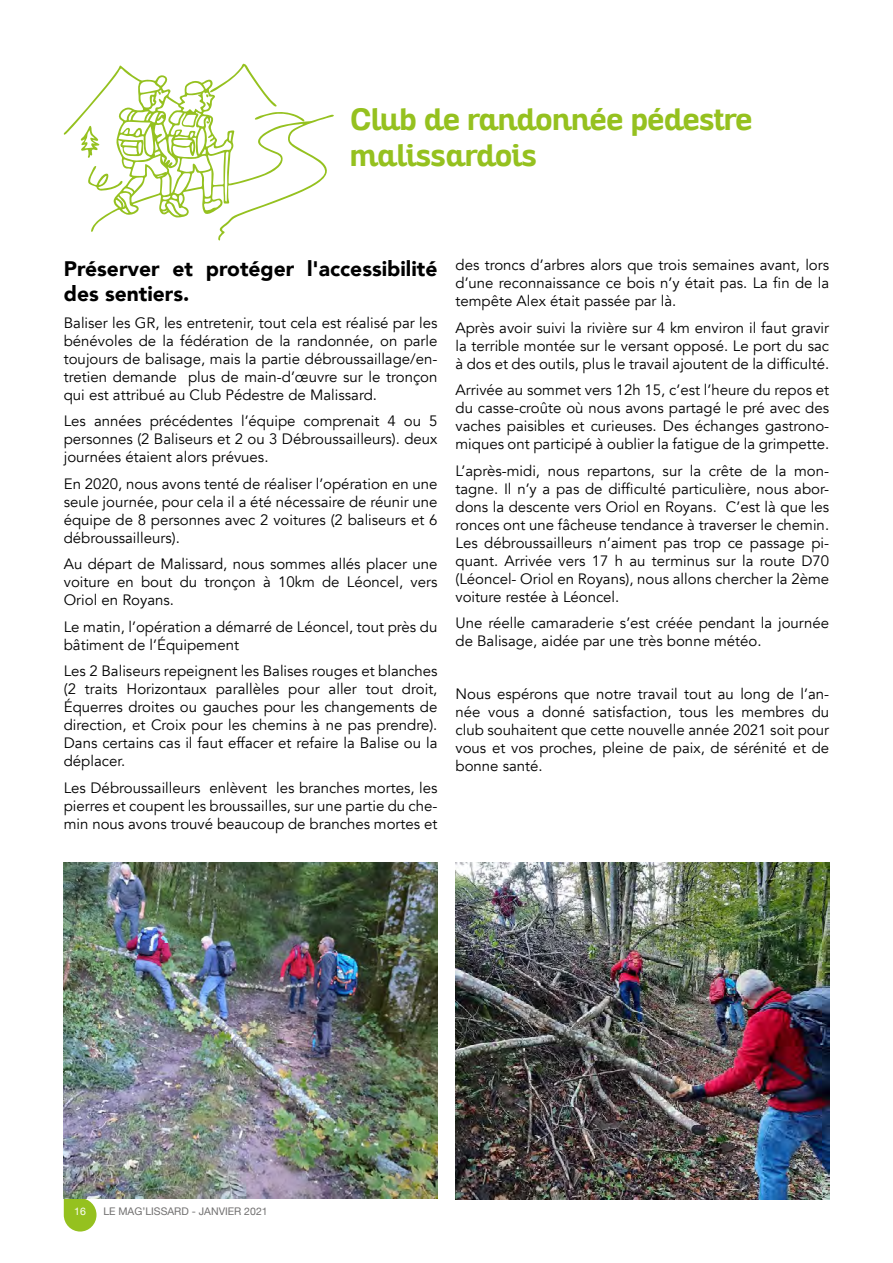
<style>
.page{position:relative;width:893px;height:1263px;background:#fff}
.page>*{position:absolute;margin:0;border:0;box-sizing:border-box;transform-origin:0 0}
.t1{font:700 30px/36px "Altair";color:#95c11f}
.t2{font:900 21px/25.2px "Avenir";color:#000}
.t3{font:15px/18px "Avenir";color:#000;text-align:justify}
.t4{font:10.5px "Helvetica Neue";color:#706f6f}
.t5{font:10.5px "Helvetica Neue";color:#fff}
</style>
<div class="page">
<svg style="left:64px;top:1198px;width:33px;height:33px"></svg>
<img style="left:64px;top:863px;width:374px;height:335px">
<img style="left:455px;top:862px;width:374px;height:337px">
<svg style="left:63px;top:65px;width:271px;height:176px"></svg>
<svg style="left:80px;top:124px;width:21px;height:34px"></svg>
<svg style="left:88px;top:165px;width:35px;height:27px"></svg>
<svg style="left:205px;top:64px;width:100px;height:58px"></svg>
<h1 class="t1" style="left:350px;top:102px;width:404px">Club de randonnée pédestre malissardois</h1>
<h2 class="t2" style="left:64px;top:256px;width:375px">Préserver et protéger l'accessibilité des sentiers.</h2>
<p class="t3" style="left:64px;top:314px;width:375px">Baliser les GR, les entretenir, tout cela est réalisé par les bénévoles de la fédération de la randonnée, on parle toujours de balisage, mais la partie débroussaillage/en&shy;tretien demande plus de main-d’œuvre sur le tronçon qui est attribué au Club Pédestre de Malissard.</p>
<p class="t3" style="left:64px;top:412px;width:375px">Les années précédentes l’équipe comprenait 4 ou 5 personnes (2 Baliseurs et 2 ou 3 Débroussailleurs). deux journées étaient alors prévues.</p>
<p class="t3" style="left:64px;top:475px;width:375px">En 2020, nous avons tenté de réaliser l’opération en une seule journée, pour cela il a été nécessaire de réunir une équipe de 8 personnes avec 2 voitures (2 baliseurs et 6 débroussailleurs).</p>
<p class="t3" style="left:64px;top:555px;width:375px">Au départ de Malissard, nous sommes allés placer une voiture en bout du tronçon à 10km de Léoncel, vers Oriol en Royans.</p>
<p class="t3" style="left:64px;top:618px;width:375px">Le matin, l’opération a démarré de Léoncel, tout près du bâtiment de l’Équipement</p>
<p class="t3" style="left:64px;top:662px;width:375px">Les 2 Baliseurs repeignent les Balises rouges et blanches (2 traits Horizontaux parallèles pour aller tout droit, Équerres droites ou gauches pour les changements de direction, et Croix pour les chemins à ne pas prendre).<br>Dans certains cas il faut effacer et refaire la Balise ou la déplacer.</p>
<p class="t3" style="left:64px;top:779px;width:375px">Les Débroussailleurs enlèvent les branches mortes, les pierres et coupent les broussailles, sur une partie du che&shy;min nous avons trouvé beaucoup de branches mortes et</p>
<p class="t3" style="left:455px;top:256px;width:375px">des troncs d’arbres alors que trois semaines avant, lors d’une reconnaissance ce bois n’y était pas. La fin de la tempête Alex était passée par là.</p>
<p class="t3" style="left:455px;top:319px;width:375px">Après avoir suivi la rivière sur 4 km environ il faut gravir la terrible montée sur le versant opposé. Le port du sac à dos et des outils, plus le travail ajoutent de la difficulté.</p>
<p class="t3" style="left:455px;top:381px;width:375px">Arrivée au sommet vers 12h 15, c’est l’heure du repos et du casse-croûte où nous avons partagé le pré avec des vaches paisibles et curieuses. Des échanges gastrono&shy;miques ont participé à oublier la fatigue de la grimpette.</p>
<p class="t3" style="left:455px;top:462px;width:375px">L’après-midi, nous repartons, sur la crête de la mon&shy;tagne. Il n’y a pas de difficulté particulière, nous abor&shy;dons la descente vers Oriol en Royans. C’est là que les ronces ont une fâcheuse tendance à traverser le chemin.<br>Les débroussailleurs n’aiment pas trop ce passage pi&shy;quant. Arrivée vers 17 h au terminus sur la route D70 (Léoncel- Oriol en Royans), nous allons chercher la 2ème voiture restée à Léoncel.</p>
<p class="t3" style="left:455px;top:614px;width:375px">Une réelle camaraderie s’est créée pendant la journée de Balisage, aidée par une très bonne météo.</p>
<p class="t3" style="left:455px;top:685px;width:375px">Nous espérons que notre travail tout au long de l’an&shy;née vous a donné satisfaction, tous les membres du club souhaitent que cette nouvelle année 2021 soit pour vous et vos proches, pleine de paix, de sérénité et de bonne santé.</p>
<p class="t5" style="left:74px;top:1204px;width:13px">16</p>
<p class="t4" style="left:103px;top:1204px;width:166px">LE MAG’LISSARD - JANVIER 2021</p>
</div>
